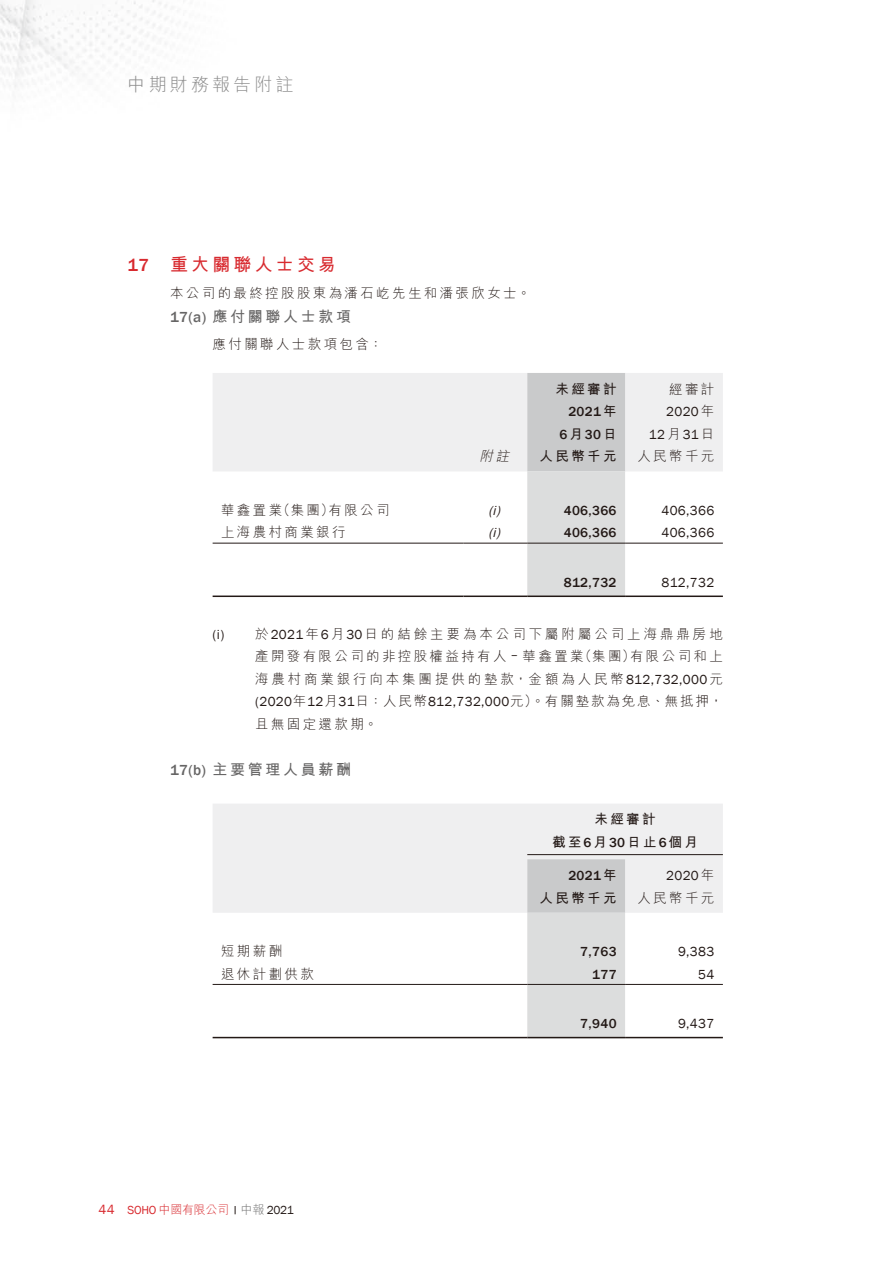
<style>
.page{position:relative;width:893px;height:1263px;background:#fff}
.page>*{position:absolute;margin:0;border:0;box-sizing:border-box;transform-origin:0 0}
.t1{font:700 18px "M Hei HK";letter-spacing:.175em;color:#d82a2f}
.t2{font:300 18px "M Hei HK";letter-spacing:.175em;color:#898989}
.t3{font:700 15px "M Hei HK";letter-spacing:.175em;color:#666565}
.t4{font:300 13.5px/22.5px "M Hei HK";letter-spacing:.175em;color:#231916;text-align:justify}
.t5{font:500 13.5px/22.5px "Franklin Gothic";letter-spacing:.025em;color:#231916;text-align:right}
.t6{font:13.5px/22.5px "Franklin Gothic";letter-spacing:.025em;color:#231916;text-align:right}
.t7{font:700 13.5px/22.5px "M Hei HK";letter-spacing:.175em;color:#231916;text-align:center}
.t8{font:italic 13.5px "Franklin Gothic";color:#231916}
.t9{font:italic 300 13.5px "M Hei HK";color:#231916}
.t10{font:300 12px "M Hei HK";letter-spacing:-.025em;color:#d82a2f}
.s1{font-family:"Franklin Gothic";font-weight:500}
.s2{font-family:"M Hei HK";font-weight:700}
.s3{font-family:"M Hei HK";font-weight:300}
.s4{font-family:"Franklin Gothic";font-weight:400}
.s5{font-family:"Franklin Gothic";font-weight:400;font-size:13.5px}
.s6{color:#727272}
.s7{font-family:"Franklin Gothic";font-weight:400;color:#231916}
</style>
<div class="page">
<div style="left:213px;top:373px;width:510px;height:98px;background:#efeff0"></div>
<svg style="left:527px;top:373px;width:98px;height:222px"></svg>
<hr style="left:213px;top:543px;width:250px;height:1px;background:#231916">
<hr style="left:463px;top:543px;width:64px;height:1px;background:#231916">
<hr style="left:527px;top:543px;width:98px;height:1px;background:#231916">
<hr style="left:625px;top:543px;width:98px;height:1px;background:#231916">
<hr style="left:213px;top:595px;width:250px;height:2px;background:#231916">
<hr style="left:463px;top:595px;width:64px;height:2px;background:#231916">
<hr style="left:527px;top:595px;width:98px;height:2px;background:#231916">
<hr style="left:625px;top:595px;width:98px;height:2px;background:#231916">
<div style="left:213px;top:804px;width:510px;height:109px;background:#efeff0"></div>
<svg style="left:527px;top:859px;width:98px;height:178px"></svg>
<hr style="left:527px;top:854px;width:196px;height:1px;background:#231916">
<hr style="left:213px;top:984px;width:314px;height:1px;background:#231916">
<hr style="left:527px;top:984px;width:98px;height:1px;background:#231916">
<hr style="left:625px;top:984px;width:98px;height:1px;background:#231916">
<hr style="left:213px;top:1037px;width:314px;height:1px;background:#231916">
<hr style="left:527px;top:1037px;width:98px;height:1px;background:#231916">
<hr style="left:625px;top:1037px;width:98px;height:1px;background:#231916">
<h1 class="t2" style="left:128px;top:76px;width:168px">中期財務報告附註</h1>
<h1 class="t1" style="left:128px;top:252px;width:210px"><span class="s1">17</span> 重大關聯人士交易</h1>
<p class="t4" style="left:170px;top:282px;width:362px">本公司的最終控股股東為潘石屹先生和潘張欣女士。</p>
<p class="t3" style="left:170px;top:306px;width:182px"><span class="s1">17(a)</span> 應付關聯人士款項</p>
<p class="t4" style="left:213px;top:332px;width:172px">應付關聯人士款項包含：</p>
<p class="t7" style="left:555px;top:376px;width:63px">未經審計</p>
<p class="t4" style="left:669px;top:377px;width:47px">經審計</p>
<p class="t5" style="left:559px;top:401px;width:59px">2021<span class="s2">年<br></span>6<span class="s2">月</span>30<span class="s2">日</span></p>
<p class="t6" style="left:649px;top:401px;width:67px">2020<span class="s3">年<br></span>12<span class="s3">月</span>31<span class="s3">日</span></p>
<p class="t9" style="left:479px;top:449px;width:34px">附註</p>
<p class="t7" style="left:540px;top:444px;width:78px">人民幣千元</p>
<p class="t4" style="left:637px;top:445px;width:78px">人民幣千元</p>
<p class="t4" style="left:221px;top:498px;width:170px">華鑫置業（集團）有限公司</p>
<p class="t8" style="left:488px;top:502px;width:17px">(i)</p>
<p class="t5" style="left:564px;top:499px;width:54px">406,366</p>
<p class="t6" style="left:661px;top:499px;width:54px">406,366</p>
<p class="t4" style="left:221px;top:521px;width:126px">上海農村商業銀行</p>
<p class="t8" style="left:488px;top:524px;width:17px">(i)</p>
<p class="t5" style="left:564px;top:522px;width:54px">406,366</p>
<p class="t6" style="left:661px;top:522px;width:54px">406,366</p>
<p class="t5" style="left:564px;top:571px;width:54px">812,732</p>
<p class="t6" style="left:661px;top:571px;width:54px">812,732</p>
<p class="t4" style="left:255px;top:622px;width:469px;text-indent:-43px"><span class="s4">(i)</span> 於<span class="s4">2021</span>年<span class="s4">6</span>月<span class="s4">30</span>日的結餘主要為本公司下屬附屬公司上海鼎鼎房地產開發有限公司的非控股權益持有人 <sup>–</sup> 華鑫置業（集團）有限公司和上海農村商業銀行向本集團提供的墊款，金額為人民幣<span class="s4">812,732,000</span>元<span class="s4">(2020</span>年<span class="s4">12</span>月<span class="s4">31</span>日：人民幣<span class="s4">812,732,000</span>元）。有關墊款為免息、無抵押，且無固定還款期。</p>
<p class="t3" style="left:170px;top:759px;width:182px"><span class="s1">17(b)</span> 主要管理人員薪酬</p>
<p class="t7" style="left:552px;top:807px;width:147px">未經審計<br>截至<span class="s1">6</span>月<span class="s1">30</span>日止<span class="s1">6</span>個月</p>
<p class="t5" style="left:568px;top:864px;width:50px">2021<span class="s2">年</span></p>
<p class="t6" style="left:666px;top:864px;width:50px">2020<span class="s3">年</span></p>
<p class="t7" style="left:540px;top:885px;width:78px">人民幣千元</p>
<p class="t4" style="left:637px;top:886px;width:78px">人民幣千元</p>
<p class="t4" style="left:221px;top:940px;width:63px">短期薪酬</p>
<p class="t5" style="left:580px;top:940px;width:38px">7,763</p>
<p class="t6" style="left:678px;top:940px;width:38px">9,383</p>
<p class="t4" style="left:221px;top:962px;width:94px">退休計劃供款</p>
<p class="t5" style="left:592px;top:963px;width:26px">177</p>
<p class="t6" style="left:698px;top:963px;width:18px">54</p>
<p class="t5" style="left:580px;top:1012px;width:38px">7,940</p>
<p class="t6" style="left:678px;top:1013px;width:38px">9,437</p>
<p class="t10" style="left:99px;top:1204px;width:197px"><span class="s5">44</span> <span class="s4">SOHO</span> 中國有限公司 <span class="s6">中報</span> <span class="s7">2021</span></p>
</div>
